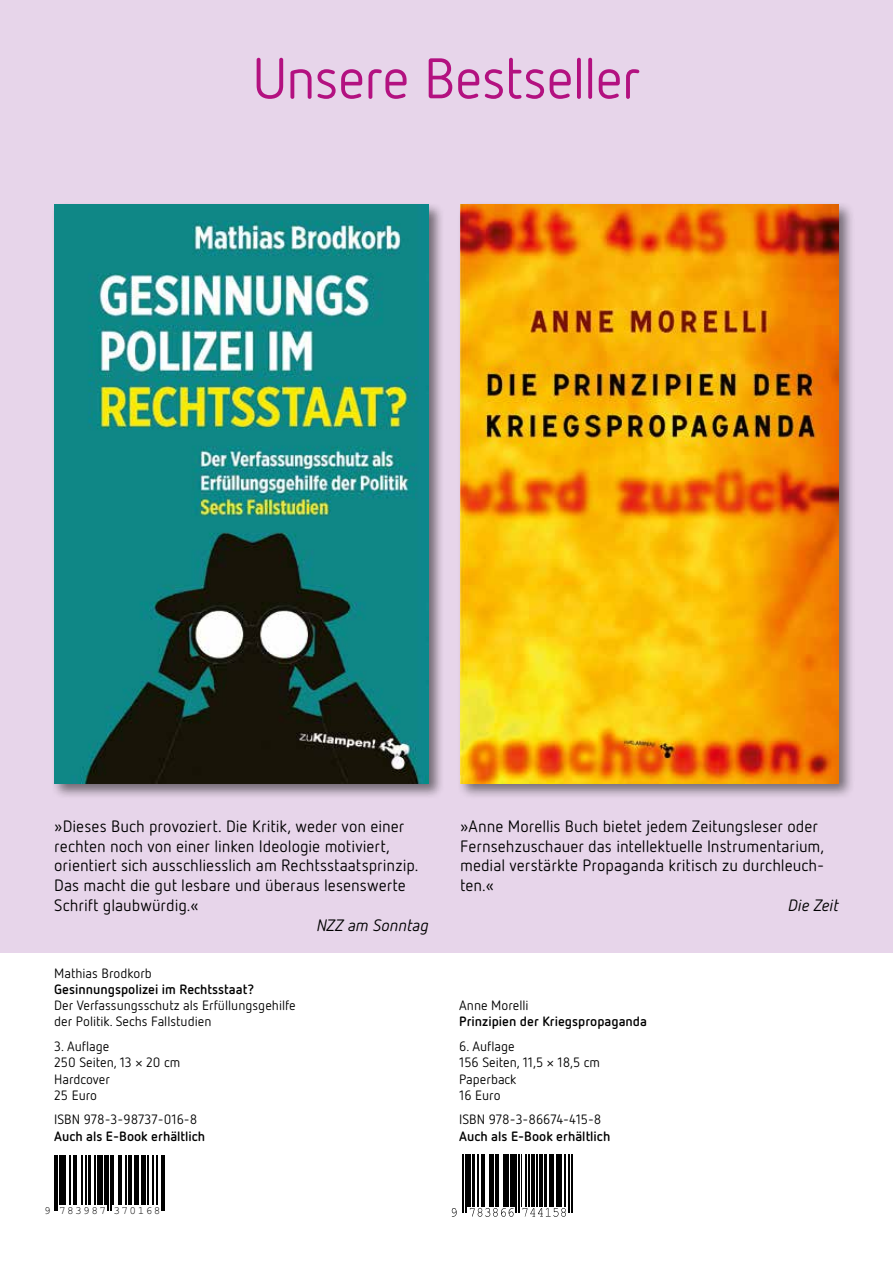
<style>
.page{position:relative;width:893px;height:1263px;background:#fff}
.page>*{position:absolute;margin:0;border:0;box-sizing:border-box;transform-origin:0 0}
.t1{font:57px "Netto OT";letter-spacing:-.025em;color:#b31180}
.t2{font:16.5px/19.8px "Netto OT";color:#000}
.t3{font:italic 16.5px "Netto OT";letter-spacing:-.005em;color:#000}
.t4{font:13.5px/16.2px "Netto OT";color:#000}
.t5{font:700 13.5px "Netto OT";color:#000}
.t6{font:11.1px "Helvetica Neue";letter-spacing:.13em;color:#000}
</style>
<div class="page">
<div style="left:0;top:0;width:893px;height:953px;background:#e7d5ea"></div>
<div style="left:51px;top:202px;width:394px;height:597px;background:#000;opacity:.5"></div>
<img style="left:54px;top:205px;width:375px;height:578px">
<div style="left:456px;top:201px;width:399px;height:599px;background:#000;opacity:.5"></div>
<img style="left:460px;top:205px;width:379px;height:578px">
<hr style="left:55px;top:1155px;width:1px;height:55px;background:#000">
<hr style="left:57px;top:1155px;width:1px;height:55px;background:#000">
<hr style="left:59px;top:1155px;width:4px;height:49px;background:#000">
<hr style="left:64px;top:1155px;width:2px;height:49px;background:#000">
<hr style="left:70px;top:1155px;width:1px;height:49px;background:#000">
<hr style="left:73px;top:1155px;width:1px;height:49px;background:#000">
<hr style="left:75px;top:1155px;width:2px;height:49px;background:#000">
<hr style="left:81px;top:1155px;width:1px;height:49px;background:#000">
<hr style="left:86px;top:1155px;width:1px;height:49px;background:#000">
<hr style="left:88px;top:1155px;width:2px;height:49px;background:#000">
<hr style="left:94px;top:1155px;width:1px;height:49px;background:#000">
<hr style="left:97px;top:1155px;width:2px;height:49px;background:#000">
<hr style="left:100px;top:1155px;width:3px;height:49px;background:#000">
<hr style="left:104px;top:1155px;width:3px;height:49px;background:#000">
<hr style="left:108px;top:1155px;width:1px;height:55px;background:#000">
<hr style="left:110px;top:1155px;width:1px;height:55px;background:#000">
<hr style="left:112px;top:1155px;width:2px;height:49px;background:#000">
<hr style="left:118px;top:1155px;width:1px;height:49px;background:#000">
<hr style="left:121px;top:1155px;width:1px;height:49px;background:#000">
<hr style="left:125px;top:1155px;width:1px;height:49px;background:#000">
<hr style="left:129px;top:1155px;width:3px;height:49px;background:#000">
<hr style="left:134px;top:1155px;width:2px;height:49px;background:#000">
<hr style="left:137px;top:1155px;width:2px;height:49px;background:#000">
<hr style="left:141px;top:1155px;width:3px;height:49px;background:#000">
<hr style="left:145px;top:1155px;width:1px;height:49px;background:#000">
<hr style="left:147px;top:1155px;width:1px;height:49px;background:#000">
<hr style="left:153px;top:1155px;width:1px;height:49px;background:#000">
<hr style="left:156px;top:1155px;width:1px;height:49px;background:#000">
<hr style="left:161px;top:1155px;width:1px;height:55px;background:#000">
<hr style="left:163px;top:1155px;width:1px;height:55px;background:#000">
<hr style="left:463px;top:1155px;width:1px;height:58px;background:#000">
<hr style="left:465px;top:1155px;width:1px;height:58px;background:#000">
<hr style="left:467px;top:1155px;width:4px;height:52px;background:#000">
<hr style="left:472px;top:1155px;width:2px;height:52px;background:#000">
<hr style="left:478px;top:1155px;width:1px;height:52px;background:#000">
<hr style="left:481px;top:1155px;width:1px;height:52px;background:#000">
<hr style="left:484px;top:1155px;width:1px;height:52px;background:#000">
<hr style="left:489px;top:1155px;width:1px;height:52px;background:#000">
<hr style="left:492px;top:1155px;width:2px;height:52px;background:#000">
<hr style="left:495px;top:1155px;width:4px;height:52px;background:#000">
<hr style="left:503px;top:1155px;width:1px;height:52px;background:#000">
<hr style="left:505px;top:1155px;width:2px;height:52px;background:#000">
<hr style="left:508px;top:1155px;width:1px;height:52px;background:#000">
<div style="left:510px;top:1155px;width:5px;height:52px;background:#000"></div>
<hr style="left:516px;top:1155px;width:1px;height:58px;background:#000">
<hr style="left:518px;top:1155px;width:1px;height:58px;background:#000">
<hr style="left:521px;top:1155px;width:1px;height:52px;background:#000">
<hr style="left:525px;top:1155px;width:1px;height:52px;background:#000">
<hr style="left:528px;top:1155px;width:2px;height:52px;background:#000">
<hr style="left:531px;top:1155px;width:3px;height:52px;background:#000">
<hr style="left:536px;top:1155px;width:2px;height:52px;background:#000">
<hr style="left:539px;top:1155px;width:3px;height:52px;background:#000">
<hr style="left:545px;top:1155px;width:2px;height:52px;background:#000">
<hr style="left:549px;top:1155px;width:2px;height:52px;background:#000">
<hr style="left:553px;top:1155px;width:1px;height:52px;background:#000">
<hr style="left:556px;top:1155px;width:4px;height:52px;background:#000">
<hr style="left:561px;top:1155px;width:1px;height:52px;background:#000">
<hr style="left:564px;top:1155px;width:1px;height:52px;background:#000">
<hr style="left:569px;top:1155px;width:1px;height:58px;background:#000">
<hr style="left:571px;top:1155px;width:1px;height:58px;background:#000">
<svg style="left:452px;top:1208px;width:5px;height:9px"></svg>
<svg style="left:470px;top:1208px;width:43px;height:9px"></svg>
<svg style="left:523px;top:1208px;width:43px;height:9px"></svg>
<h1 class="t1" style="left:252px;top:43px;width:390px">Unsere Bestseller</h1>
<p class="t2" style="left:54px;top:816px;width:366px">»Dieses Buch provoziert. Die Kritik, weder von einer rechten noch von einer linken Ideologie motiviert, orientiert sich ausschliesslich am Rechtsstaatsprinzip.<br>Das macht die gut lesbare und überaus lesenswerte Schrift glaubwürdig.«</p>
<p class="t3" style="left:317px;top:915px;width:114px">NZZ am Sonntag</p>
<p class="t4" style="left:54px;top:965px;width:99px">Mathias Brodkorb</p>
<p class="t5" style="left:54px;top:981px;width:201px">Gesinnungspolizei im Rechtsstaat?</p>
<p class="t4" style="left:54px;top:997px;width:243px">Der Verfassungsschutz als Erfüllungsgehilfe der Politik. Sechs Fallstudien</p>
<p class="t4" style="left:54px;top:1038px;width:128px">3. Auflage<br>250 Seiten, 13 × 20 cm<br>Hardcover<br>25 Euro</p>
<p class="t4" style="left:54px;top:1111px;width:145px">ISBN 978-3-98737-016-8</p>
<p class="t5" style="left:54px;top:1127px;width:153px">Auch als E-Book erhältlich</p>
<p class="t6" style="left:44px;top:1203px;width:118px">9 783987 370168</p>
<p class="t2" style="left:460px;top:816px;width:366px">»Anne Morellis Buch bietet jedem Zeitungsleser oder Fernsehzuschauer das intellektuelle Instrumentarium, medial verstärkte Propaganda kritisch zu durchleuch&shy;ten.«</p>
<p class="t3" style="left:788px;top:895px;width:52px">Die Zeit</p>
<p class="t4" style="left:459px;top:997px;width:71px">Anne Morelli</p>
<p class="t5" style="left:459px;top:1013px;width:189px">Prinzipien der Kriegspropaganda</p>
<p class="t4" style="left:459px;top:1038px;width:142px">6. Auflage<br>156 Seiten, 11,5 × 18,5 cm<br>Paperback<br>16 Euro</p>
<p class="t4" style="left:459px;top:1111px;width:144px">ISBN 978-3-86674-415-8</p>
<p class="t5" style="left:459px;top:1127px;width:153px">Auch als E-Book erhältlich</p>
</div>
